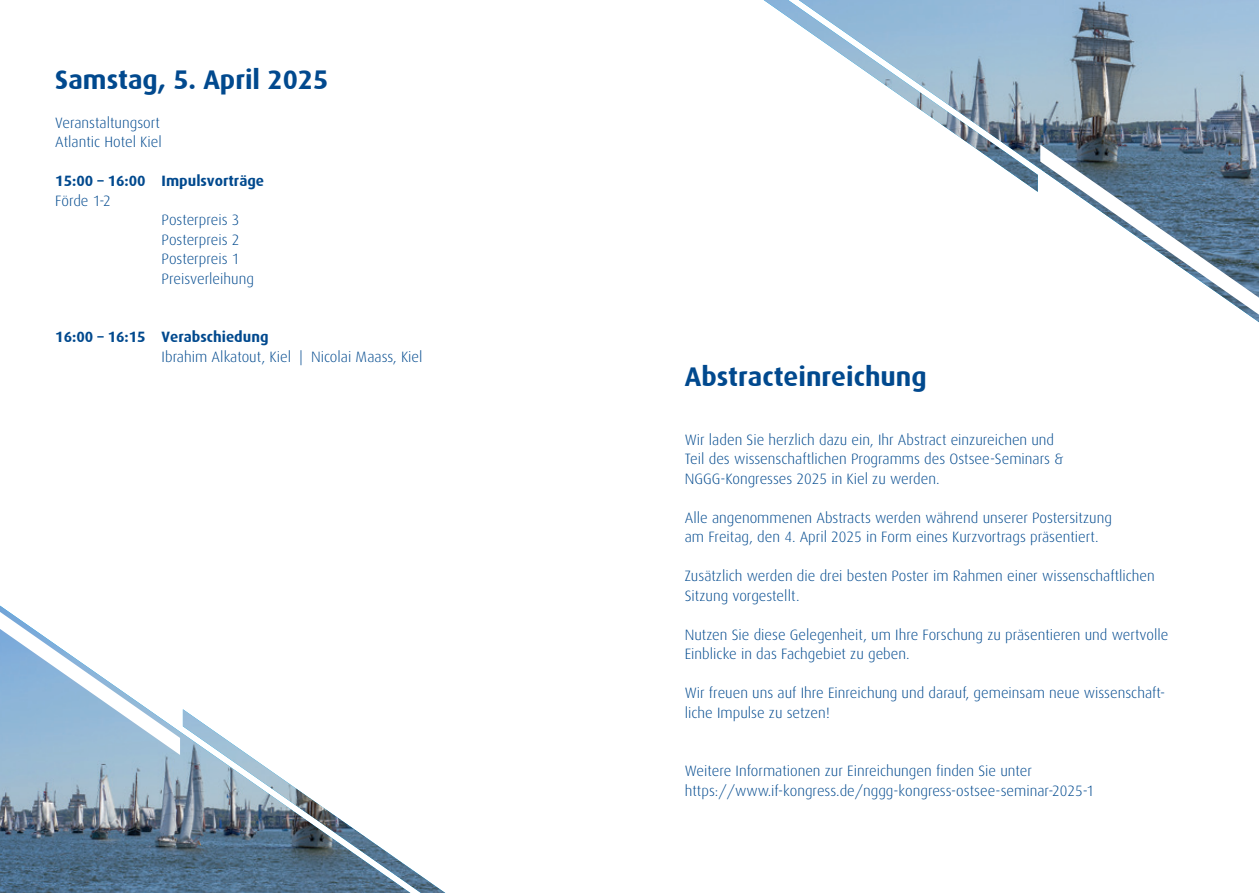
<style>
.page{position:relative;width:1259px;height:893px;background:#fff}
.page>*{position:absolute;margin:0;border:0;box-sizing:border-box;transform-origin:0 0}
.t1{font:700 27px "Dax";color:#01498e}
.t2{font:300 15px/19.5px "Dax";color:#01498e}
.t3{font:700 15px "Dax";color:#01498e}
</style>
<div class="page">
<img style="left:1037px;top:0;width:222px;height:192px">
<svg style="left:1040px;top:145px;width:219px;height:177px"></svg>
<img style="left:764px;top:0;width:273px;height:192px">
<img style="left:0;top:709px;width:183px;height:184px">
<img style="left:183px;top:709px;width:263px;height:184px">
<svg style="left:0;top:605px;width:180px;height:150px"></svg>
<h1 class="t1" style="left:55px;top:64px;width:274px">Samstag, 5. April 2025</h1>
<p class="t2" style="left:55px;top:113px;width:108px">Veranstaltungsort<br>Atlantic Hotel Kiel</p>
<p class="t3" style="left:55px;top:172px;width:210px">15:00 – 16:00 Impulsvorträge</p>
<p class="t2" style="left:55px;top:191px;width:57px">Förde 1-2</p>
<p class="t2" style="left:162px;top:210px;width:94px">Posterpreis 3<br>Posterpreis 2<br>Posterpreis 1<br>Preisverleihung</p>
<p class="t3" style="left:55px;top:328px;width:215px">16:00 – 16:15 Verabschiedung</p>
<p class="t2" style="left:162px;top:347px;width:262px">Ibrahim Alkatout, Kiel | Nicolai Maass, Kiel</p>
<h1 class="t1" style="left:685px;top:362px;width:243px">Abstracteinreichung</h1>
<p class="t2" style="left:685px;top:430px;width:380px">Wir laden Sie herzlich dazu ein, Ihr Abstract einzureichen und<br>Teil des wissenschaftlichen Programms des Ostsee-Seminars &amp;<br>NGGG-Kongresses 2025 in Kiel zu werden.</p>
<p class="t2" style="left:685px;top:508px;width:428px">Alle angenommenen Abstracts werden während unserer Postersitzung am Freitag, den 4. April 2025 in Form eines Kurzvortrags präsentiert.</p>
<p class="t2" style="left:685px;top:566px;width:471px">Zusätzlich werden die drei besten Poster im Rahmen einer wissenschaftlichen<br>Sitzung vorgestellt.</p>
<p class="t2" style="left:685px;top:625px;width:485px">Nutzen Sie diese Gelegenheit, um Ihre Forschung zu präsentieren und wertvolle<br>Einblicke in das Fachgebiet zu geben.</p>
<p class="t2" style="left:685px;top:683px;width:482px">Wir freuen uns auf Ihre Einreichung und darauf, gemeinsam neue wissenschaft&shy;liche Impulse zu setzen!</p>
<p class="t2" style="left:685px;top:761px;width:411px">Weitere Informationen zur Einreichungen finden Sie unter https://www.if-kongress.de/nggg-kongress-ostsee-seminar-2025-1</p>
</div>
